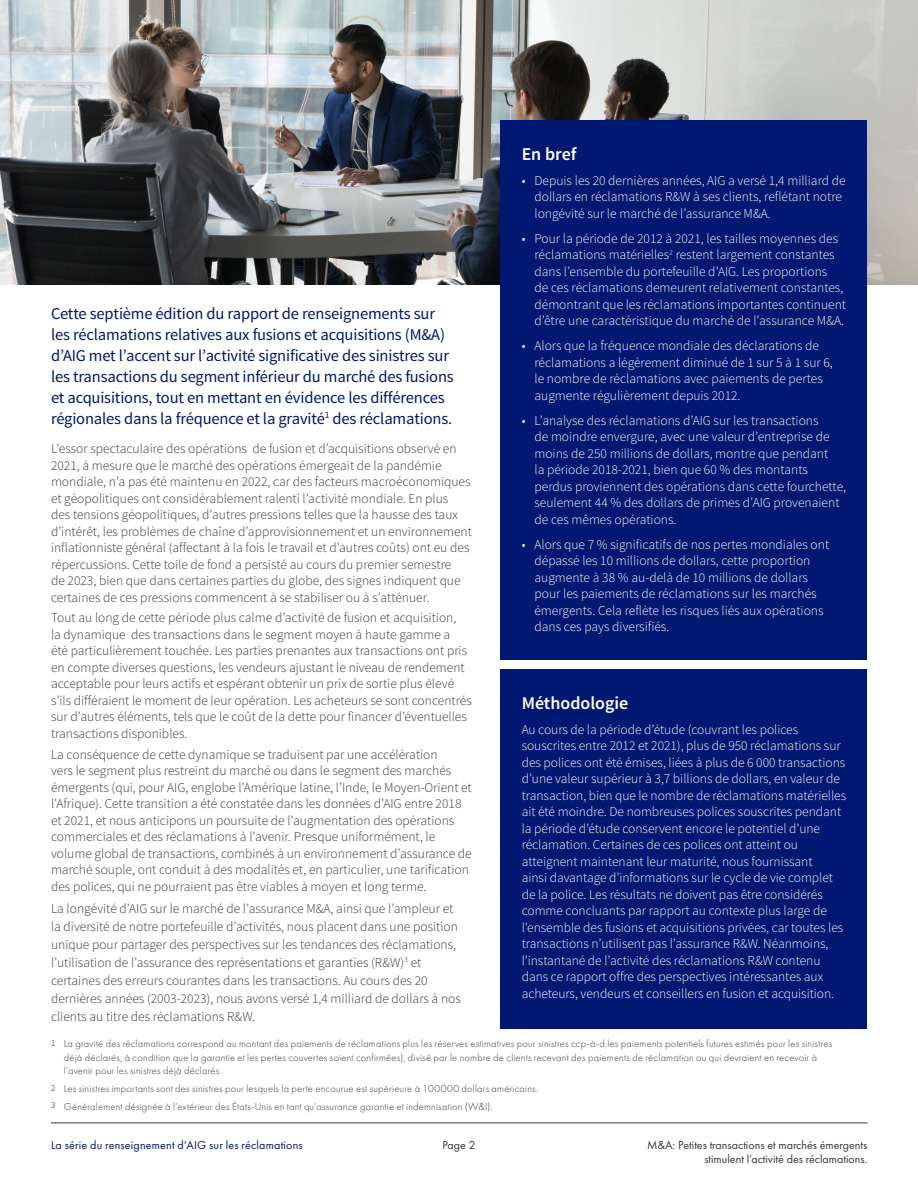
<style>
.page{position:relative;width:918px;height:1188px;background:#fff}
.page>*{position:absolute;margin:0;border:0;box-sizing:border-box;transform-origin:0 0}
.box_sub{font:600 18px "Source Sans Pro";color:#fff}
.intro{font:16.5px/21px "Source Sans Pro";letter-spacing:-.01em;color:#001871}
.body{font:300 13.5px/16.5px "Source Sans Pro";color:#343741}
.box_bullet{font:300 13.5px/16.5px "Source Sans Pro";color:#fff}
.box_text{font:300 13.5px/16.5px "Source Sans Pro";letter-spacing:-.005em;color:#fff}
.t1{font:12px/14.4px "Futura PT";color:#343741;text-align:right}
.t2{font:12px "Futura PT";letter-spacing:.015em;color:#001871}
.foot{font:300 10.5px/13.5px "Futura PT";letter-spacing:.02em;color:#343741}
.s1{font-family:"Source Sans Pro";font-size:9px;color:#001871}
</style>
<div class="page">
<img style="left:0;top:0;width:918px;height:284px">
<div style="left:500px;top:669px;width:367px;height:359px;background:#001871"></div>
<div style="left:500px;top:120px;width:367px;height:540px;background:#001871"></div>
<hr style="left:51px;top:1123px;width:816px;height:1px;background:#343741">
<p class="intro" style="left:51px;top:303px;width:404px">Cette septième édition du rapport de renseignements sur les réclamations relatives aux fusions et acquisitions (M&amp;A) d’AIG met l’accent sur l’activité significative des sinistres sur les transactions du segment inférieur du marché des fusions et acquisitions, tout en mettant en évidence les différences régionales dans la fréquence et la gravité<sup>1</sup> des réclamations.</p>
<p class="body" style="left:51px;top:440px;width:422px">L’essor spectaculaire des opérations de fusion et d’acquisitions observé en 2021, à mesure que le marché des opérations émergeait de la pandémie mondiale, n’a pas été maintenu en 2022, car des facteurs macroéconomiques et géopolitiques ont considérablement ralenti l’activité mondiale. En plus<br>des tensions géopolitiques, d’autres pressions telles que la hausse des taux d’intérêt, les problèmes de chaîne d’approvisionnement et un environnement inflationniste général (affectant à la fois le travail et d’autres coûts) ont eu des répercussions. Cette toile de fond a persisté au cours du premier semestre<br>de 2023, bien que dans certaines parties du globe, des signes indiquent que certaines de ces pressions commencent à se stabiliser ou à s’atténuer.</p>
<p class="body" style="left:51px;top:610px;width:422px">Tout au long de cette période plus calme d’activité de fusion et acquisition,<br>la dynamique des transactions dans le segment moyen à haute gamme a<br>été particulièrement touchée. Les parties prenantes aux transactions ont pris en compte diverses questions, les vendeurs ajustant le niveau de rendement acceptable pour leurs actifs et espérant obtenir un prix de sortie plus élevé s’ils différaient le moment de leur opération. Les acheteurs se sont concentrés sur d’autres éléments, tels que le coût de la dette pour financer d’éventuelles transactions disponibles.</p>
<p class="body" style="left:51px;top:746px;width:422px">La conséquence de cette dynamique se traduisent par une accélération<br>vers le segment plus restreint du marché ou dans le segment des marchés émergents (qui, pour AIG, englobe l’Amérique latine, l’Inde, le Moyen-Orient et l’Afrique). Cette transition a été constatée dans les données d’AIG entre 2018 et 2021, et nous anticipons un poursuite de l’augmentation des opérations commerciales et des réclamations à l’avenir. Presque uniformément, le volume global de transactions, combinés à un environnement d’assurance de marché souple, ont conduit à des modalités et, en particulier, une tarification des polices, qui ne pourraient pas être viables à moyen et long terme.</p>
<p class="body" style="left:51px;top:899px;width:411px;line-height:18px">La longévité d’AIG sur le marché de l’assurance M&amp;A, ainsi que l’ampleur et la diversité de notre portefeuille d’activités, nous placent dans une position unique pour partager des perspectives sur les tendances des réclamations, l’utilisation de l’assurance des représentations et garanties (R&amp;W)<sup>3</sup> et certaines des erreurs courantes dans les transactions. Au cours des 20 dernières années (2003-2023), nous avons versé 1,4 milliard de dollars à nos clients au titre des réclamations R&amp;W.</p>
<h1 class="box_sub" style="left:522px;top:142px;width:56px">En bref</h1>
<p class="box_bullet" style="left:534px;top:172px;width:313px;text-indent:-13px">• Depuis les 20 dernières années, AIG a versé 1,4 milliard de dollars en réclamations R&amp;W à ses clients, reflétant notre longévité sur le marché de l’assurance M&amp;A.</p>
<p class="box_bullet" style="left:534px;top:230px;width:313px;text-indent:-13px">• Pour la période de 2012 à 2021, les tailles moyennes des réclamations matérielles<sup>2</sup> restent largement constantes dans l’ensemble du portefeuille d’AIG. Les proportions<br>de ces réclamations demeurent relativement constantes, démontrant que les réclamations importantes continuent d’être une caractéristique du marché de l’assurance M&amp;A.</p>
<p class="box_bullet" style="left:534px;top:337px;width:300px;text-indent:-13px">• Alors que la fréquence mondiale des déclarations de réclamations a légèrement diminué de 1 sur 5 à 1 sur 6, le nombre de réclamations avec paiements de pertes augmente régulièrement depuis 2012.</p>
<p class="box_bullet" style="left:534px;top:412px;width:313px;text-indent:-13px">• L’analyse des réclamations d’AIG sur les transactions<br>de moindre envergure, avec une valeur d’entreprise de moins de 250 millions de dollars, montre que pendant<br>la période 2018-2021, bien que 60 % des montants perdus proviennent des opérations dans cette fourchette, seulement 44 % des dollars de primes d’AIG provenaient de ces mêmes opérations.</p>
<p class="box_bullet" style="left:534px;top:536px;width:296px;text-indent:-13px">• Alors que 7 % significatifs de nos pertes mondiales ont dépassé les 10 millions de dollars, cette proportion augmente à 38 % au-delà de 10 millions de dollars pour les paiements de réclamations sur les marchés émergents. Cela reflète les risques liés aux opérations dans ces pays diversifiés.</p>
<h1 class="box_sub" style="left:522px;top:691px;width:108px">Méthodologie</h1>
<p class="box_text" style="left:522px;top:721px;width:326px">Au cours de la période d’étude (couvrant les polices souscrites entre 2012 et 2021), plus de 950 réclamations sur des polices ont été émises, liées à plus de 6 000 transactions d’une valeur supérieur à 3,7 billions de dollars, en valeur de transaction, bien que le nombre de réclamations matérielles ait été moindre. De nombreuses polices souscrites pendant la période d’étude conservent encore le potentiel d’une réclamation. Certaines de ces polices ont atteint ou atteignent maintenant leur maturité, nous fournissant<br>ainsi davantage d’informations sur le cycle de vie complet de la police. Les résultats ne doivent pas être considérés comme concluants par rapport au contexte plus large de l’ensemble des fusions et acquisitions privées, car toutes les transactions n’utilisent pas l’assurance R&amp;W. Néanmoins, l’instantané de l’activité des réclamations R&amp;W contenu dans ce rapport offre des perspectives intéressantes aux acheteurs, vendeurs et conseillers en fusion et acquisition.</p>
<p class="foot" style="left:64px;top:1037px;width:770px;text-indent:-13px"><span class="s1">1</span> La gravité des réclamations correspond au montant des paiements de réclamations plus les réserves estimatives pour sinistres ccp-à-d.les paiements potentiels futures estimés pour les sinistres déjà déclarés, à condition que la garantie et les pertes couvertes soient confirmées), divisé par le nombre de clients recevant des paiements de réclamation ou qui devraient en recevoir à l’avenir pour les sinistres déjà déclarés.</p>
<p class="foot" style="left:51px;top:1082px;width:489px"><span class="s1">2</span> Les sinistres importants sont des sinistres pour lesquels la perte encourue est supérieure à 100000 dollars américains.</p>
<p class="foot" style="left:51px;top:1100px;width:443px"><span class="s1">3</span> Généralement désignée à l’extérieur des États-Unis en tant qu’assurance garantie et indemnisation (W&amp;I).</p>
<p class="t2" style="left:51px;top:1138px;width:253px">La série du renseignement d’AIG sur les réclamations</p>
<p class="t1" style="left:442px;top:1137px;width:35px">Page 2</p>
<p class="t1" style="left:647px;top:1137px;width:222px">M&amp;A: Petites transactions et marchés émergents stimulent l’activité des réclamations.</p>
</div>
